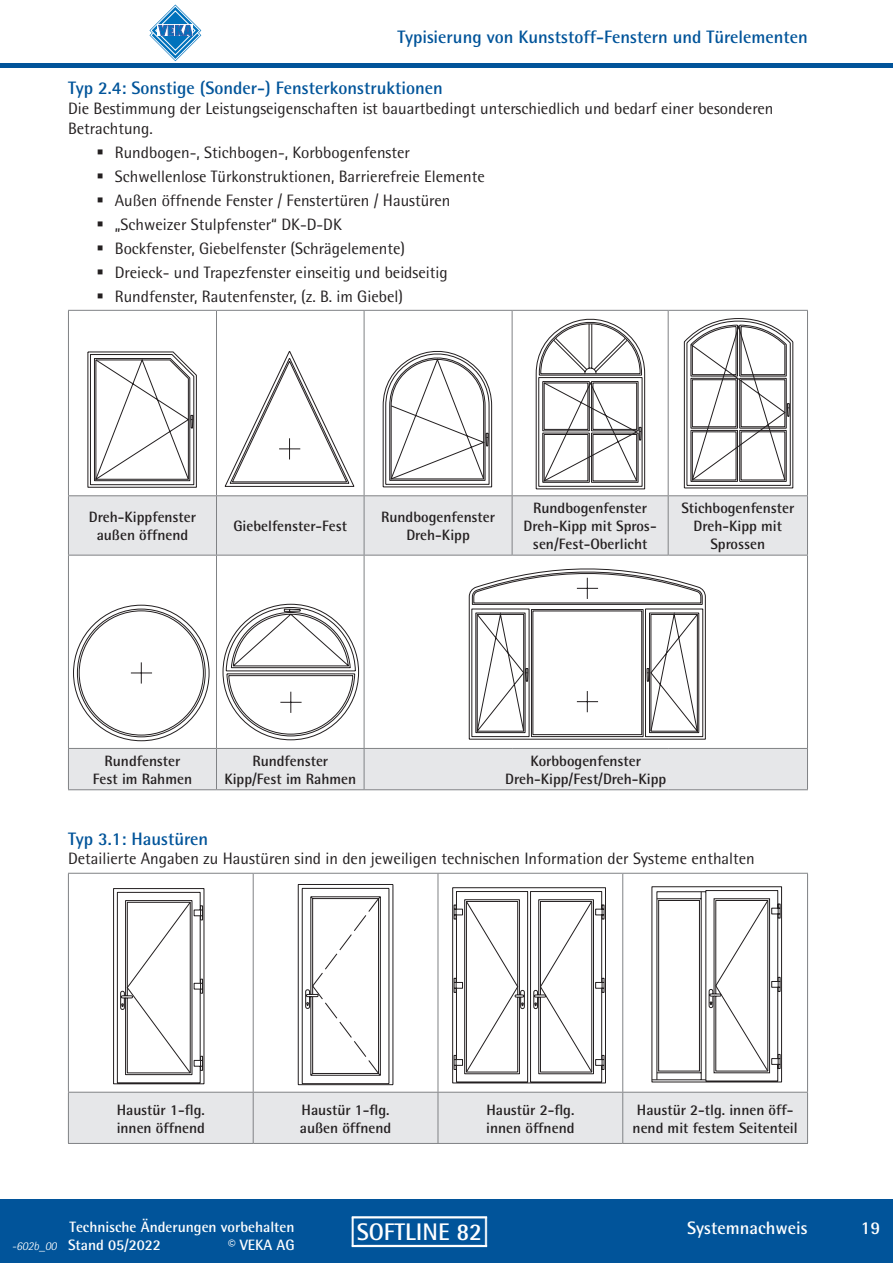
<style>
.page{position:relative;width:893px;height:1263px;background:#fff}
.page>*{position:absolute;margin:0;border:0;box-sizing:border-box;transform-origin:0 0}
.t1{font:700 24px "Rotis Semi Sans";color:#fff}
._10pt_Fondf{font:700 18px "Rotis Semi Sans";color:#01549a}
.t2{font:700 18px "Rotis Semi Sans";color:#fff}
._11pt{font:16.5px/19.8px "Rotis Semi Sans";color:#231f20}
._10pt_bold{font:700 15px/18px "Rotis Semi Sans";color:#231f20;text-align:center}
.t3{font:700 15px/18px "Rotis Semi Sans";color:#fff}
.s1{font-weight:300;font-style:italic;font-size:12px}
.s2{font-size:32.85px}
.s3{font-size:33.15px}
</style>
<div class="page">
<div style="left:0;top:1199px;width:893px;height:64px;background:#01549a"></div>
<svg style="left:149px;top:5px;width:52px;height:56px"></svg>
<hr style="left:0;top:64px;width:893px;height:4px;background:#01549a">
<hr style="left:352px;top:1216px;width:135px;height:2px;background:#fff">
<hr style="left:352px;top:1245px;width:135px;height:2px;background:#fff">
<svg style="left:69px;top:496px;width:738px;height:293px;fill:#e6e7e9"></svg>
<hr style="left:364px;top:555px;width:1px;height:193px;background:#808285">
<hr style="left:68px;top:310px;width:148px;height:1px;background:#808285">
<hr style="left:68px;top:311px;width:1px;height:184px;background:#808285">
<hr style="left:216px;top:310px;width:148px;height:1px;background:#808285">
<hr style="left:364px;top:310px;width:148px;height:1px;background:#808285">
<hr style="left:512px;top:310px;width:156px;height:1px;background:#808285">
<hr style="left:668px;top:310px;width:140px;height:1px;background:#808285">
<hr style="left:807px;top:311px;width:1px;height:184px;background:#808285">
<hr style="left:68px;top:495px;width:148px;height:1px;background:#808285">
<hr style="left:68px;top:496px;width:1px;height:59px;background:#808285">
<hr style="left:216px;top:495px;width:148px;height:1px;background:#808285">
<hr style="left:364px;top:495px;width:148px;height:1px;background:#808285">
<hr style="left:512px;top:495px;width:156px;height:1px;background:#808285">
<hr style="left:668px;top:495px;width:140px;height:1px;background:#808285">
<hr style="left:807px;top:496px;width:1px;height:59px;background:#808285">
<hr style="left:68px;top:555px;width:148px;height:1px;background:#808285">
<hr style="left:68px;top:555px;width:1px;height:193px;background:#808285">
<hr style="left:216px;top:555px;width:148px;height:1px;background:#808285">
<hr style="left:364px;top:555px;width:148px;height:1px;background:#808285">
<hr style="left:512px;top:555px;width:156px;height:1px;background:#808285">
<hr style="left:668px;top:555px;width:140px;height:1px;background:#808285">
<hr style="left:807px;top:555px;width:1px;height:193px;background:#808285">
<hr style="left:364px;top:749px;width:1px;height:40px;background:#808285">
<hr style="left:216px;top:496px;width:1px;height:59px;background:#808285">
<hr style="left:68px;top:748px;width:148px;height:1px;background:#808285">
<hr style="left:68px;top:749px;width:1px;height:40px;background:#808285">
<hr style="left:216px;top:748px;width:148px;height:1px;background:#808285">
<hr style="left:216px;top:749px;width:1px;height:40px;background:#808285">
<hr style="left:364px;top:748px;width:148px;height:1px;background:#808285">
<hr style="left:512px;top:748px;width:156px;height:1px;background:#808285">
<hr style="left:668px;top:748px;width:140px;height:1px;background:#808285">
<hr style="left:807px;top:749px;width:1px;height:40px;background:#808285">
<hr style="left:68px;top:789px;width:148px;height:1px;background:#808285">
<hr style="left:216px;top:789px;width:148px;height:1px;background:#808285">
<hr style="left:364px;top:789px;width:148px;height:1px;background:#808285">
<hr style="left:512px;top:789px;width:156px;height:1px;background:#808285">
<hr style="left:668px;top:789px;width:140px;height:1px;background:#808285">
<hr style="left:364px;top:496px;width:1px;height:59px;background:#808285">
<hr style="left:512px;top:496px;width:1px;height:59px;background:#808285">
<hr style="left:668px;top:496px;width:1px;height:59px;background:#808285">
<hr style="left:216px;top:311px;width:1px;height:184px;background:#808285">
<hr style="left:216px;top:555px;width:1px;height:193px;background:#808285">
<hr style="left:364px;top:311px;width:1px;height:184px;background:#808285">
<hr style="left:512px;top:311px;width:1px;height:184px;background:#808285">
<hr style="left:668px;top:311px;width:1px;height:184px;background:#808285">
<svg style="left:87px;top:351px;width:110px;height:137px"></svg>
<svg style="left:224px;top:351px;width:131px;height:136px"></svg>
<svg style="left:383px;top:351px;width:110px;height:137px"></svg>
<svg style="left:535px;top:318px;width:111px;height:172px"></svg>
<svg style="left:683px;top:318px;width:111px;height:171px"></svg>
<svg style="left:73px;top:605px;width:141px;height:137px"></svg>
<svg style="left:220px;top:604px;width:139px;height:138px"></svg>
<svg style="left:464px;top:567px;width:243px;height:175px"></svg>
<div style="left:69px;top:1093px;width:738px;height:50px;background:#e6e7e9"></div>
<hr style="left:68px;top:873px;width:185px;height:1px;background:#808285">
<hr style="left:68px;top:874px;width:1px;height:218px;background:#808285">
<hr style="left:253px;top:873px;width:185px;height:1px;background:#808285">
<hr style="left:438px;top:873px;width:185px;height:1px;background:#808285">
<hr style="left:623px;top:873px;width:185px;height:1px;background:#808285">
<hr style="left:807px;top:874px;width:1px;height:218px;background:#808285">
<hr style="left:68px;top:1092px;width:185px;height:1px;background:#808285">
<hr style="left:253px;top:1092px;width:185px;height:1px;background:#808285">
<hr style="left:438px;top:1092px;width:185px;height:1px;background:#808285">
<hr style="left:623px;top:1092px;width:185px;height:1px;background:#808285">
<hr style="left:68px;top:1092px;width:1px;height:51px;background:#808285">
<hr style="left:253px;top:1092px;width:1px;height:51px;background:#808285">
<hr style="left:68px;top:1143px;width:185px;height:1px;background:#808285">
<hr style="left:253px;top:1143px;width:185px;height:1px;background:#808285">
<hr style="left:438px;top:1143px;width:185px;height:1px;background:#808285">
<hr style="left:623px;top:1143px;width:185px;height:1px;background:#808285">
<hr style="left:438px;top:1092px;width:1px;height:51px;background:#808285">
<hr style="left:622px;top:1092px;width:1px;height:51px;background:#808285">
<hr style="left:807px;top:1092px;width:1px;height:51px;background:#808285">
<hr style="left:438px;top:874px;width:1px;height:218px;background:#808285">
<hr style="left:622px;top:874px;width:1px;height:218px;background:#808285">
<hr style="left:253px;top:874px;width:1px;height:218px;background:#808285">
<svg style="left:113px;top:888px;width:92px;height:197px"></svg>
<svg style="left:298px;top:884px;width:95px;height:201px"></svg>
<svg style="left:452px;top:887px;width:154px;height:196px"></svg>
<svg style="left:651px;top:886px;width:132px;height:197px"></svg>
<p class="_10pt_Fondf" style="left:397px;top:25px;width:412px">Typisierung von Kunststoff-Fenstern und Türelementen</p>
<p class="_10pt_Fondf" style="left:68px;top:77px;width:376px">Typ 2.4: Sonstige (Sonder-) Fensterkonstruktionen</p>
<p class="_11pt" style="left:68px;top:99px;width:707px">Die Bestimmung der Leistungseigenschaften ist bauartbedingt unterschiedlich und bedarf einer besonderen<br>Betrachtung.</p>
<p class="_11pt" style="left:115px;top:142px;width:297px">Rundbogen-, Stichbogen-, Korbbogenfenster</p>
<p class="_11pt" style="left:115px;top:166px;width:371px">Schwellenlose Türkonstruktionen, Barrierefreie Elemente</p>
<p class="_11pt" style="left:115px;top:191px;width:337px">Außen öffnende Fenster / Fenstertüren / Haustüren</p>
<p class="_11pt" style="left:115px;top:215px;width:229px">„Schweizer Stulpfenster“ DK-D-DK</p>
<p class="_11pt" style="left:115px;top:239px;width:292px">Bockfenster, Giebelfenster (Schrägelemente)</p>
<p class="_11pt" style="left:115px;top:263px;width:334px">Dreieck- und Trapezfenster einseitig und beidseitig</p>
<p class="_11pt" style="left:115px;top:287px;width:290px">Rundfenster, Rautenfenster, (z. B. im Giebel)</p>
<p class="_10pt_bold" style="left:89px;top:508px;width:109px">Dreh-Kippfenster außen öffnend</p>
<p class="_10pt_bold" style="left:233px;top:517px;width:115px">Giebelfenster-Fest</p>
<p class="_10pt_bold" style="left:381px;top:508px;width:115px">Rundbogenfenster<br>Dreh-Kipp</p>
<p class="_10pt_bold" style="left:524px;top:499px;width:135px">Rundbogenfenster<br>Dreh-Kipp mit Spros&shy;sen/Fest-Oberlicht</p>
<p class="_10pt_bold" style="left:681px;top:499px;width:114px">Stichbogenfenster<br>Dreh-Kipp mit<br>Sprossen</p>
<p class="_10pt_bold" style="left:93px;top:751px;width:101px">Rundfenster<br>Fest im Rahmen</p>
<p class="_10pt_bold" style="left:224px;top:751px;width:133px">Rundfenster<br>Kipp/Fest im Rahmen</p>
<p class="_10pt_bold" style="left:505px;top:751px;width:163px">Korbbogenfenster<br>Dreh-Kipp/Fest/Dreh-Kipp</p>
<p class="_10pt_Fondf" style="left:68px;top:827px;width:142px">Typ 3.1: Haustüren</p>
<p class="_11pt" style="left:68px;top:849px;width:688px">Detailierte Angaben zu Haustüren sind in den jeweiligen technischen Information der Systeme enthalten</p>
<p class="_10pt_bold" style="left:117px;top:1100px;width:90px;text-align:left">Haustür 1-flg. innen öffnend</p>
<p class="_10pt_bold" style="left:300px;top:1100px;width:93px;text-align:left">Haustür 1-flg. außen öffnend</p>
<p class="_10pt_bold" style="left:486px;top:1100px;width:90px;text-align:left">Haustür 2-flg. innen öffnend</p>
<p class="_10pt_bold" style="left:633px;top:1100px;width:167px;text-align:left">Haustür 2-tlg. innen öff&shy;nend mit festem Seitenteil</p>
<p class="t3" style="left:12px;top:1217px;width:284px;text-indent:58px">Technische Änderungen vorbehalten <span class="s1">-602b_00</span> Stand 05/2022</p>
<p class="t3" style="left:228px;top:1235px;width:68px">© VEKA AG</p>
<h1 class="t1" style="left:349px;top:1217px;width:143px"><span class="s2">|</span>SOFTLINE 82<span class="s3">|</span></h1>
<p class="t2" style="left:687px;top:1217px;width:122px">Systemnachweis</p>
<p class="t2" style="left:861px;top:1217px;width:21px">19</p>
</div>
